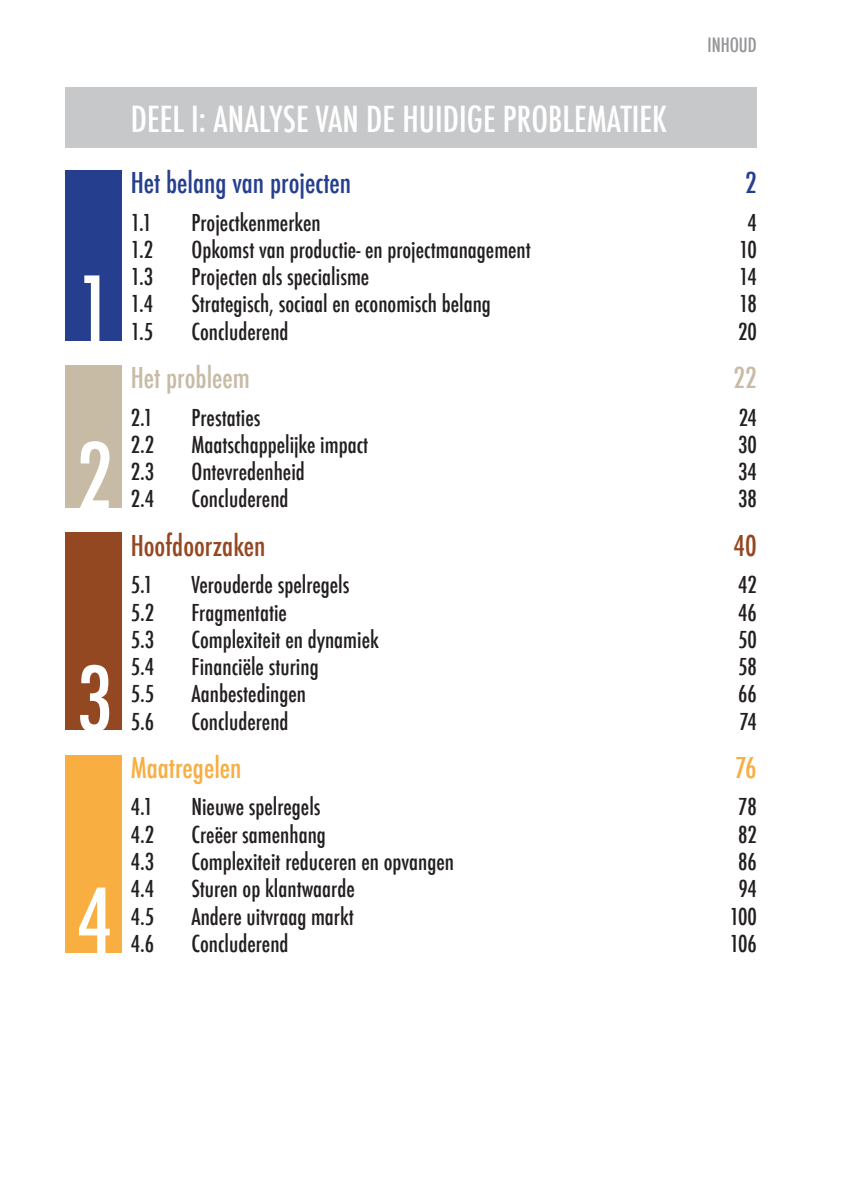
<style>
.page{position:relative;width:844px;height:1191px;background:#fff}
.page>*{position:absolute;margin:0;border:0;box-sizing:border-box;transform-origin:0 0}
.t1{font:500 condensed 87.5px/166.4px "Futura";color:#fff}
.t2{font:500 condensed 35px "Futura";color:#fff}
.t3{font:500 condensed 28px "Futura";color:#253f8e}
.t4{font:500 condensed 28px "Futura";color:#944821}
.t5{font:500 condensed 28px "Futura";color:#c7bba6}
.t6{font:500 condensed 28px "Futura";color:#f8ae41}
.t7{font:500 condensed 22.75px "Futura";color:#231f20}
.t8{font:500 condensed 19.25px "Futura";color:#939598}
</style>
<div class="page">
<div style="left:65px;top:87px;width:691px;height:60px;background:#c7c8ca"></div>
<div style="left:65px;top:170px;width:57px;height:170px;background:#253f8e"></div>
<div style="left:65px;top:365px;width:57px;height:143px;background:#c7bba6"></div>
<div style="left:65px;top:532px;width:57px;height:198px;background:#944821"></div>
<div style="left:65px;top:755px;width:57px;height:197px;background:#f8ae41"></div>
<h1 class="t1" style="left:76px;top:225px;width:38px">1<br>2</h1>
<h1 class="t1" style="left:76px;top:615px;width:38px">3</h1>
<h1 class="t1" style="left:76px;top:837px;width:38px">4</h1>
<h2 class="t2" style="left:131px;top:97px;width:537px">DEEL I: ANALYSE VAN DE HUIDIGE PROBLEMATIEK</h2>
<p class="t8" style="left:707px;top:33px;width:51px">INHOUD</p>
<p class="t3" style="left:131px;top:166px;width:222px">Het belang van projecten</p>
<p class="t3" style="left:745px;top:166px;width:13px">2</p>
<p class="t7" style="left:131px;top:208px;width:23px">1.1</p>
<p class="t7" style="left:191px;top:208px;width:131px">Projectkenmerken</p>
<p class="t7" style="left:747px;top:208px;width:11px">4</p>
<p class="t7" style="left:131px;top:235px;width:24px">1.2</p>
<p class="t7" style="left:191px;top:235px;width:341px">Opkomst van productie- en projectmanagement</p>
<p class="t7" style="left:739px;top:235px;width:19px">10</p>
<p class="t7" style="left:131px;top:263px;width:24px">1.3</p>
<p class="t7" style="left:191px;top:263px;width:179px">Projecten als specialisme</p>
<p class="t7" style="left:739px;top:263px;width:19px">14</p>
<p class="t7" style="left:131px;top:290px;width:24px">1.4</p>
<p class="t7" style="left:191px;top:290px;width:301px">Strategisch, sociaal en economisch belang</p>
<p class="t7" style="left:739px;top:290px;width:19px">18</p>
<p class="t7" style="left:131px;top:317px;width:24px">1.5</p>
<p class="t7" style="left:191px;top:317px;width:99px">Concluderend</p>
<p class="t7" style="left:737px;top:317px;width:20px">20</p>
<p class="t5" style="left:131px;top:361px;width:121px">Het probleem</p>
<p class="t5" style="left:733px;top:361px;width:25px">22</p>
<p class="t7" style="left:131px;top:403px;width:24px">2.1</p>
<p class="t7" style="left:191px;top:403px;width:71px">Prestaties</p>
<p class="t7" style="left:738px;top:403px;width:19px">24</p>
<p class="t7" style="left:131px;top:430px;width:25px">2.2</p>
<p class="t7" style="left:191px;top:430px;width:178px">Maatschappelijke impact</p>
<p class="t7" style="left:737px;top:430px;width:20px">30</p>
<p class="t7" style="left:131px;top:458px;width:25px">2.3</p>
<p class="t7" style="left:191px;top:458px;width:115px">Ontevredenheid</p>
<p class="t7" style="left:737px;top:458px;width:20px">34</p>
<p class="t7" style="left:131px;top:485px;width:25px">2.4</p>
<p class="t7" style="left:191px;top:485px;width:99px">Concluderend</p>
<p class="t7" style="left:737px;top:485px;width:20px">38</p>
<p class="t4" style="left:131px;top:528px;width:136px">Hoofdoorzaken</p>
<p class="t4" style="left:733px;top:528px;width:25px">40</p>
<p class="t7" style="left:131px;top:571px;width:24px">5.1</p>
<p class="t7" style="left:191px;top:571px;width:159px">Verouderde spelregels</p>
<p class="t7" style="left:737px;top:571px;width:20px">42</p>
<p class="t7" style="left:131px;top:598px;width:25px">5.2</p>
<p class="t7" style="left:191px;top:598px;width:97px">Fragmentatie</p>
<p class="t7" style="left:737px;top:598px;width:20px">46</p>
<p class="t7" style="left:131px;top:625px;width:25px">5.3</p>
<p class="t7" style="left:191px;top:625px;width:189px">Complexiteit en dynamiek</p>
<p class="t7" style="left:737px;top:625px;width:20px">50</p>
<p class="t7" style="left:131px;top:653px;width:25px">5.4</p>
<p class="t7" style="left:191px;top:653px;width:129px">Financiële sturing</p>
<p class="t7" style="left:737px;top:653px;width:20px">58</p>
<p class="t7" style="left:131px;top:680px;width:25px">5.5</p>
<p class="t7" style="left:191px;top:680px;width:116px">Aanbestedingen</p>
<p class="t7" style="left:737px;top:680px;width:20px">66</p>
<p class="t7" style="left:131px;top:707px;width:25px">5.6</p>
<p class="t7" style="left:191px;top:707px;width:99px">Concluderend</p>
<p class="t7" style="left:739px;top:707px;width:19px">74</p>
<p class="t6" style="left:131px;top:750px;width:112px">Maatregelen</p>
<p class="t6" style="left:735px;top:750px;width:23px">76</p>
<p class="t7" style="left:131px;top:793px;width:24px">4.1</p>
<p class="t7" style="left:191px;top:793px;width:131px">Nieuwe spelregels</p>
<p class="t7" style="left:737px;top:793px;width:20px">78</p>
<p class="t7" style="left:131px;top:820px;width:25px">4.2</p>
<p class="t7" style="left:191px;top:820px;width:136px">Creëer samenhang</p>
<p class="t7" style="left:737px;top:820px;width:20px">82</p>
<p class="t7" style="left:131px;top:847px;width:25px">4.3</p>
<p class="t7" style="left:191px;top:847px;width:264px">Complexiteit reduceren en opvangen</p>
<p class="t7" style="left:737px;top:847px;width:20px">86</p>
<p class="t7" style="left:131px;top:875px;width:25px">4.4</p>
<p class="t7" style="left:191px;top:875px;width:165px">Sturen op klantwaarde</p>
<p class="t7" style="left:738px;top:875px;width:20px">94</p>
<p class="t7" style="left:131px;top:902px;width:25px">4.5</p>
<p class="t7" style="left:191px;top:902px;width:164px">Andere uitvraag markt</p>
<p class="t7" style="left:729px;top:902px;width:29px">100</p>
<p class="t7" style="left:131px;top:929px;width:25px">4.6</p>
<p class="t7" style="left:191px;top:929px;width:99px">Concluderend</p>
<p class="t7" style="left:729px;top:929px;width:29px">106</p>
</div>
